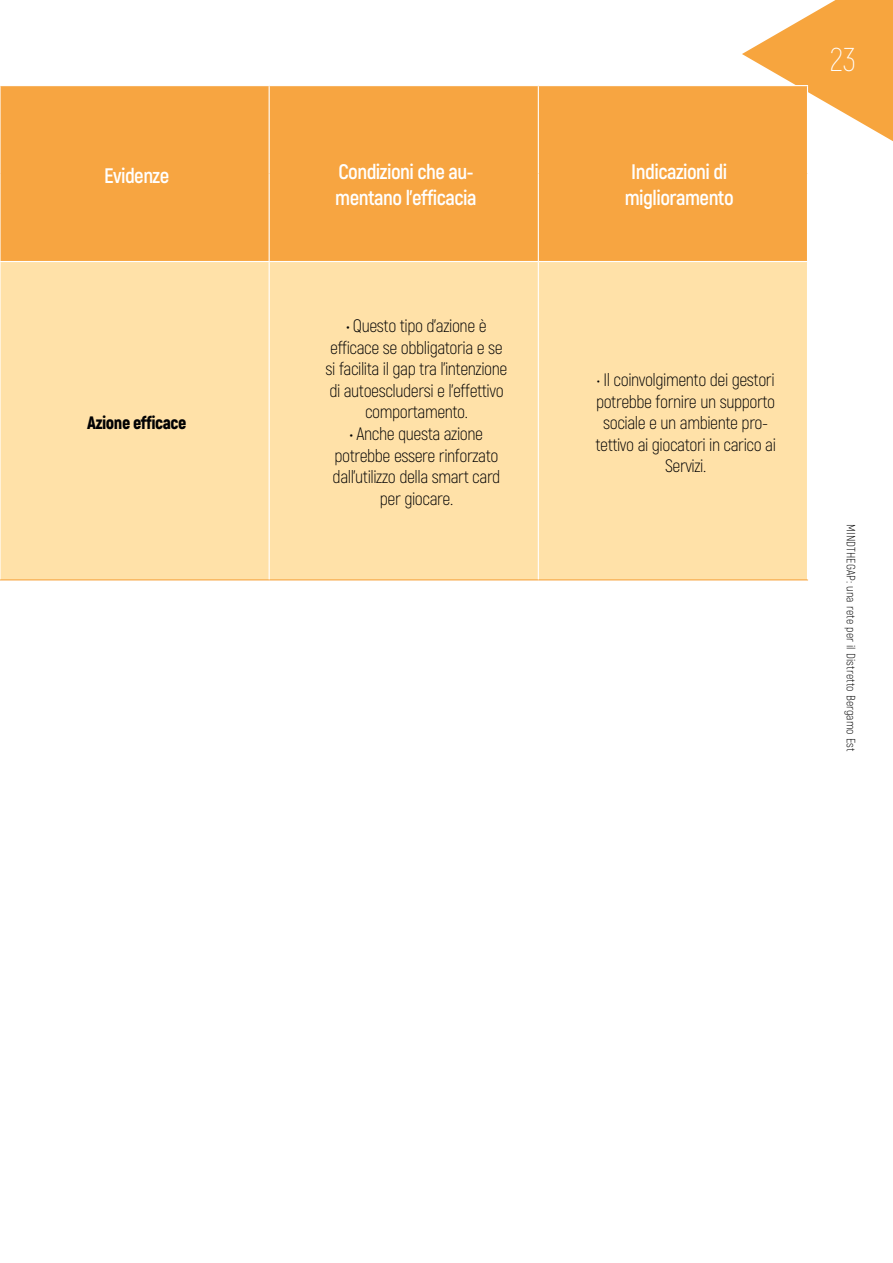
<style>
.page{position:relative;width:893px;height:1263px;background:#fff}
.page>*{position:absolute;margin:0;border:0;box-sizing:border-box;transform-origin:0 0}
.t1{font:200 33px "Akrobat";color:#fff}
.t2{font:700 21px/25.2px "Akrobat";letter-spacing:-.025em;color:#fff}
.t3{font:300 18px/21.6px "Akrobat";letter-spacing:-.025em;color:#020203;text-align:center}
.t4{font:900 18px "Akrobat";letter-spacing:-.025em;color:#020203}
.t5{font:300 12px "Akrobat";letter-spacing:.01em;color:#000}
.s1{font-weight:400}
</style>
<div class="page">
<svg style="left:742px;top:0;width:151px;height:141px"></svg>
<div style="left:1px;top:86px;width:806px;height:175px;background:#f7a541"></div>
<div style="left:1px;top:262px;width:806px;height:317px;background:#ffe1a8"></div>
<hr style="left:0;top:579px;width:269px;height:1px;background:#f7a541">
<hr style="left:269px;top:579px;width:269px;height:1px;background:#f7a541">
<hr style="left:538px;top:579px;width:270px;height:1px;background:#f7a541">
<hr style="left:538px;top:85px;width:270px;height:1px;background:#fff">
<hr style="left:269px;top:86px;width:1px;height:88px;background:#fff">
<hr style="left:538px;top:86px;width:1px;height:88px;background:#fff">
<hr style="left:807px;top:86px;width:1px;height:88px;background:#fff">
<hr style="left:269px;top:174px;width:1px;height:87px;background:#fff">
<hr style="left:538px;top:174px;width:1px;height:87px;background:#fff">
<hr style="left:269px;top:262px;width:1px;height:317px;background:#fff">
<hr style="left:538px;top:262px;width:1px;height:317px;background:#fff">
<p class="t2" style="left:104px;top:163px;width:67px">Evidenze</p>
<p class="t2" style="left:335px;top:159px;width:143px">Condizioni che au&shy;mentano l’efficacia</p>
<p class="t2" style="left:625px;top:159px;width:111px;text-align:center">Indicazioni di miglioramento</p>
<p class="t4" style="left:87px;top:411px;width:101px">Azione efficace</p>
<p class="t3" style="left:326px;top:315px;width:183px"><span class="s1">•</span> Questo tipo d’azione è efficace se obbligatoria e se si facilita il gap tra l’intenzione di autoescludersi e l’effettivo comportamento.</p>
<p class="t3" style="left:333px;top:423px;width:169px"><span class="s1">•</span> Anche questa azione potrebbe essere rinforzato dall’utilizzo della smart card per giocare.</p>
<p class="t3" style="left:595px;top:369px;width:182px">• Il coinvolgimento dei gestori potrebbe fornire un supporto sociale e un ambiente pro&shy;tettivo ai giocatori in carico ai<br>Servizi.</p>
<h1 class="t1" style="left:830px;top:40px;width:27px">23</h1>
<p class="t5" style="left:858px;top:524px;width:229px;rotate:90deg">MINDTHEGAP: una rete per il Distretto Bergamo Est</p>
</div>
